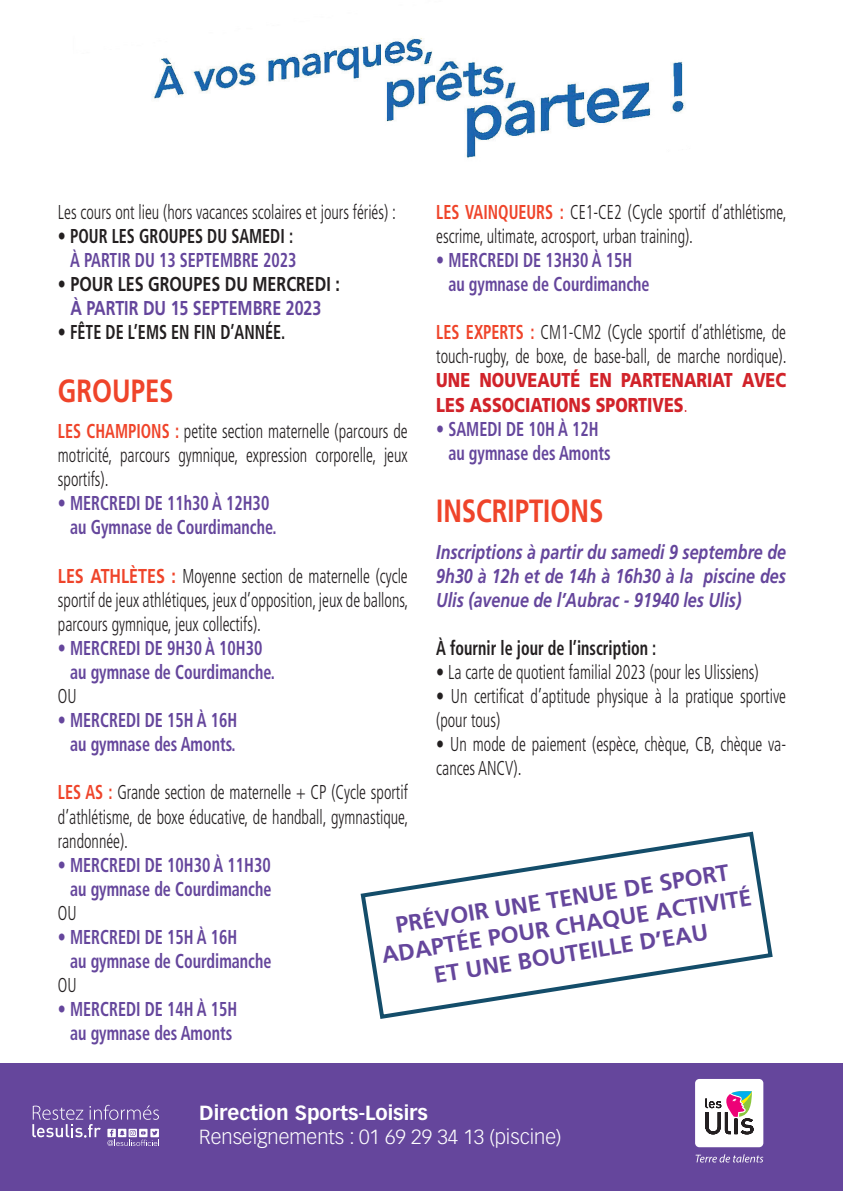
<style>
.page{position:relative;width:843px;height:1191px;background:#fff}
.page>*{position:absolute;margin:0;border:0;box-sizing:border-box;transform-origin:0 0}
.t1{font:700 32.2px "Frutiger LT Std";color:#ef442a;scale:.8 1}
.t2{font:700 23px/27.6px "Frutiger LT Std";color:#65469c;text-align:center}
.t3{font:300 condensed 20px/24px "Frutiger LT Std";color:#231f20;scale:.8 1}
.t4{font:700 condensed 20px/24px "Frutiger LT Std";color:#65469c;scale:.8 1}
.t5{font:italic 700 20px/24px "Frutiger LT Std";color:#65469c;text-align:justify;scale:.8 1}
.t6{font:700 condensed 20px "Frutiger LT Std";color:#231f20;scale:.8 1}
.t7{font:900 20px/24px "Frutiger LT Std";color:#d1232a;scale:.8 1}
.t8{font:300 20px "Vectora LT Pro";color:#fff}
.t9{font:700 20px "Frutiger LT Std";color:#231f20;scale:.8 1}
.t10{font:700 20px "Frutiger LT Std";color:#65469c;scale:.8 1}
.t11{font:700 20px "Vectora LT Pro";color:#fff}
.s1{font-weight:700;color:#ef442a}
.s2{font-weight:300;font-stretch:condensed}
.s3{font-weight:700;font-stretch:normal;color:#ef442a}
</style>
<div class="page">
<hr style="left:0;top:1063px;width:1px;height:128px;background:#65469c">
<img style="left:153px;top:38px;width:532px;height:120px">
<div style="left:1px;top:1063px;width:842px;height:128px;background:#65469c"></div>
<div style="left:695px;top:1079px;width:68px;height:68px;background:#fff;border-radius:4px"></div>
<svg style="left:705px;top:1091px;width:49px;height:43px"></svg>
<svg style="left:696px;top:1154px;width:67px;height:8px"></svg>
<svg style="left:360px;top:831px;width:413px;height:188px"></svg>
<svg style="left:32px;top:1104px;width:127px;height:42px"></svg>
<p class="t3" style="left:436px;top:200px;width:440px"><span class="s1">LES VAINQUEURS :</span> CE1-CE2 (Cycle sportif d’athlétisme, escrime, ultimate, acrosport, urban training).</p>
<p class="t4" style="left:448px;top:248px;width:253px;text-indent:-12px">• MERCREDI DE 13H30 À 15H au gymnase de Courdimanche</p>
<p class="t3" style="left:436px;top:321px;width:439px"><span class="s1">LES EXPERTS :</span> CM1-CM2 (Cycle sportif d’athlétisme, de touch-rugby, de boxe, de base-ball, de marche nordique).</p>
<p class="t7" style="left:436px;top:368px;width:439px">UNE NOUVEAUTÉ EN PARTENARIAT AVEC<br>LES ASSOCIATIONS SPORTIVES<span class="s2">.</span></p>
<p class="t4" style="left:448px;top:417px;width:204px;text-indent:-12px">• SAMEDI DE 10H À 12H au gymnase des Amonts</p>
<h1 class="t1" style="left:436px;top:492px;width:210px">INSCRIPTIONS</h1>
<p class="t5" style="left:436px;top:539px;width:439px">Inscriptions à partir du samedi 9 septembre de 9h30 à 12h et de 14h à 16h30 à la piscine des Ulis (avenue de l’Aubrac - 91940 les Ulis)</p>
<p class="t6" style="left:436px;top:636px;width:277px">À fournir le jour de l’inscription :</p>
<p class="t3" style="left:436px;top:660px;width:405px">• La carte de quotient familial 2023 (pour les Ulissiens)</p>
<p class="t3" style="left:436px;top:684px;width:439px">• Un certificat d’aptitude physique à la pratique sportive (pour tous)</p>
<p class="t3" style="left:436px;top:732px;width:439px">• Un mode de paiement (espèce, chèque, CB, chèque va&shy;cances ANCV).</p>
<p class="t3" style="left:58px;top:200px;width:424px">Les cours ont lieu (hors vacances scolaires et jours fériés) :</p>
<p class="t6" style="left:58px;top:224px;width:296px">• POUR LES GROUPES DU SAMEDI :</p>
<p class="t4" style="left:70px;top:248px;width:284px">À PARTIR DU 13 SEPTEMBRE 2023</p>
<p class="t9" style="left:58px;top:272px;width:354px">• POUR LES GROUPES DU MERCREDI :</p>
<p class="t10" style="left:70px;top:296px;width:315px">À PARTIR DU 15 SEPTEMBRE 2023</p>
<p class="t6" style="left:58px;top:320px;width:286px">• FÊTE DE L’EMS EN FIN D’ANNÉE.</p>
<h1 class="t1" style="left:58px;top:372px;width:146px">GROUPES</h1>
<p class="t3" style="left:58px;top:419px;width:439px;text-align:justify"><span class="s1">LES CHAMPIONS :</span> petite section maternelle (parcours de motricité, parcours gymnique, expression corporelle, jeux sportifs).</p>
<p class="t4" style="left:70px;top:491px;width:260px;text-indent:-12px">• MERCREDI DE 11h30 À 12H30 au Gymnase de Courdimanche.</p>
<p class="t3" style="left:58px;top:564px;width:440px;text-align:justify"><span class="s3">LES ATHLÈTES :</span> Moyenne section de maternelle (cycle sportif de jeux athlétiques, jeux d’opposition, jeux de ballons, parcours gymnique, jeux collectifs).</p>
<p class="t4" style="left:70px;top:636px;width:257px;text-indent:-12px">• MERCREDI DE 9H30 À 10H30 au gymnase de Courdimanche.</p>
<p class="t3" style="left:58px;top:684px;width:25px">OU</p>
<p class="t4" style="left:58px;top:708px;width:226px;text-align:center">• MERCREDI DE 15H À 16H au gymnase des Amonts.</p>
<p class="t3" style="left:58px;top:780px;width:440px;text-align:justify"><span class="s1">LES AS :</span> Grande section de maternelle + CP (Cycle sportif d’athlétisme, de boxe éducative, de handball, gymnastique, randonnée).</p>
<p class="t4" style="left:58px;top:852px;width:268px;text-align:right">• MERCREDI DE 10H30 À 11H30 au gymnase de Courdimanche</p>
<p class="t3" style="left:58px;top:901px;width:25px">OU</p>
<p class="t4" style="left:70px;top:925px;width:253px;text-indent:-12px">• MERCREDI DE 15H À 16H<br>au gymnase de Courdimanche</p>
<p class="t3" style="left:58px;top:973px;width:25px">OU</p>
<p class="t4" style="left:58px;top:997px;width:226px;text-align:center">• MERCREDI DE 14H À 15H au gymnase des Amonts</p>
<p class="t2" style="left:375px;top:914px;width:376px;rotate:-9deg">PRÉVOIR UNE TENUE DE SPORT<br>ADAPTÉE POUR CHAQUE ACTIVITÉ<br>ET UNE BOUTEILLE D’EAU</p>
<p class="t11" style="left:199px;top:1101px;width:230px">Direction Sports-Loisirs</p>
<p class="t8" style="left:199px;top:1125px;width:364px">Renseignements : 01 69 29 34 13 (piscine)</p>
</div>
